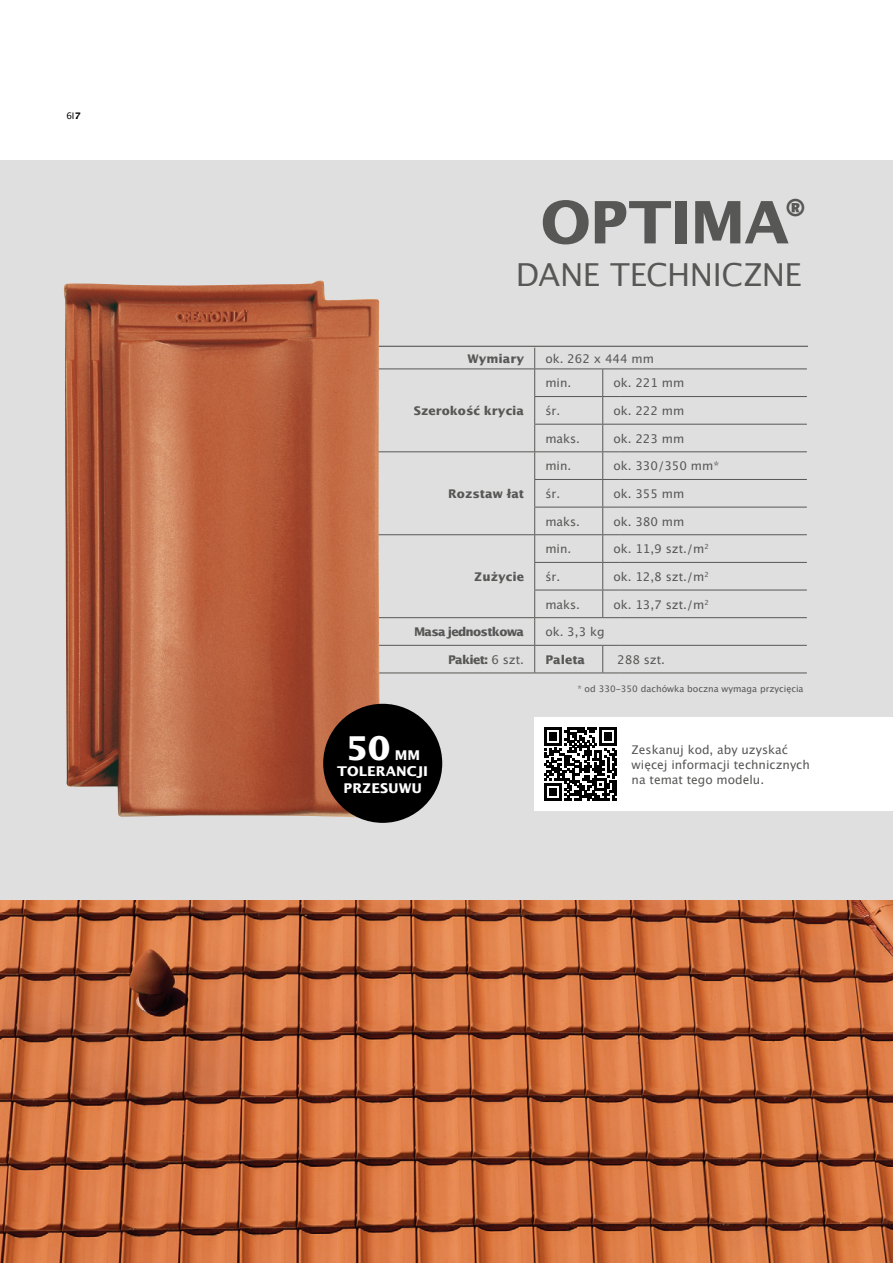
<style>
.page{position:relative;width:893px;height:1263px;background:#fff}
.page>*{position:absolute;margin:0;border:0;box-sizing:border-box;transform-origin:0 0}
.t1{font:700 58.5px "Lucida Sans CE";letter-spacing:-.02em;color:#575756}
.t2{font:700 33px "Lucida San";color:#fff}
.t3{font:31.5px "Lucida Sans CE";letter-spacing:-.01em;color:#575756}
.t4{font:700 13.5px "Lucida San";color:#fff}
.t5{font:12px/15px "Lucida San Rom";color:#575756}
.t6{font:700 12px "Lucida San";color:#575756}
.t7{font:700 12px "Lucida San";letter-spacing:-.06em;color:#575756}
.t8{font:9px "Lucida San Rom";color:#575756}
.t9{font:9px "Lucida Sans CE";color:#000}
.s1{font-weight:700}
.s2{font-family:"Lucida San Rom";font-weight:400}
</style>
<div class="page">
<div style="left:0;top:160px;width:893px;height:1103px;background:#e0dfdf"></div>
<img style="left:0;top:900px;width:893px;height:363px">
<div style="left:534px;top:718px;width:359px;height:93px;background:#fff"></div>
<svg style="left:544px;top:728px;width:73px;height:73px"></svg>
<hr style="left:290px;top:346px;width:518px;height:1px;background:#575756">
<hr style="left:330px;top:368px;width:205px;height:1px;background:#575756">
<hr style="left:621px;top:368px;width:186px;height:1px;background:#575756">
<hr style="left:621px;top:396px;width:186px;height:1px;background:#575756">
<hr style="left:621px;top:424px;width:186px;height:1px;background:#575756">
<hr style="left:330px;top:451px;width:205px;height:1px;background:#575756">
<hr style="left:621px;top:451px;width:186px;height:1px;background:#575756">
<hr style="left:621px;top:479px;width:186px;height:1px;background:#575756">
<hr style="left:621px;top:507px;width:186px;height:1px;background:#575756">
<hr style="left:330px;top:534px;width:205px;height:1px;background:#575756">
<hr style="left:535px;top:368px;width:68px;height:1px;background:#575756">
<hr style="left:534px;top:396px;width:69px;height:1px;background:#575756">
<hr style="left:534px;top:479px;width:69px;height:1px;background:#575756">
<hr style="left:621px;top:534px;width:186px;height:1px;background:#575756">
<hr style="left:534px;top:562px;width:69px;height:1px;background:#575756">
<hr style="left:621px;top:562px;width:186px;height:1px;background:#575756">
<hr style="left:534px;top:424px;width:69px;height:1px;background:#575756">
<hr style="left:534px;top:507px;width:69px;height:1px;background:#575756">
<hr style="left:534px;top:590px;width:69px;height:1px;background:#575756">
<hr style="left:621px;top:590px;width:186px;height:1px;background:#575756">
<hr style="left:535px;top:451px;width:68px;height:1px;background:#575756">
<hr style="left:535px;top:534px;width:68px;height:1px;background:#575756">
<hr style="left:535px;top:617px;width:68px;height:1px;background:#575756">
<svg style="left:602px;top:368px;width:19px;height:250px"></svg>
<hr style="left:621px;top:617px;width:186px;height:1px;background:#575756">
<hr style="left:535px;top:645px;width:68px;height:1px;background:#575756">
<hr style="left:621px;top:645px;width:186px;height:1px;background:#575756">
<hr style="left:330px;top:617px;width:205px;height:1px;background:#575756">
<hr style="left:330px;top:645px;width:205px;height:1px;background:#575756">
<svg style="left:534px;top:348px;width:1px;height:324px"></svg>
<hr style="left:330px;top:672px;width:205px;height:1px;background:#575756">
<hr style="left:535px;top:672px;width:68px;height:1px;background:#575756">
<svg style="left:602px;top:645px;width:19px;height:28px"></svg>
<hr style="left:621px;top:672px;width:186px;height:1px;background:#575756">
<img style="left:64px;top:281px;width:316px;height:536px">
<div style="left:323px;top:704px;width:119px;height:119px;background:#000;border-radius:50%"></div>
<p class="t9" style="left:67px;top:110px;width:16px">6I<span class="s1">7</span></p>
<h1 class="t1" style="left:541px;top:186px;width:268px">OPTIMA<sup>®</sup></h1>
<h3 class="t3" style="left:516px;top:255px;width:287px">DANE TECHNICZNE</h3>
<p class="t6" style="left:467px;top:350px;width:58px">Wymiary</p>
<p class="t5" style="left:545px;top:351px;width:110px">ok. 262 x 444 mm</p>
<p class="t6" style="left:414px;top:403px;width:112px">Szerokość krycia</p>
<p class="t6" style="left:448px;top:486px;width:77px">Rozstaw łat</p>
<p class="t6" style="left:474px;top:569px;width:51px">Zużycie</p>
<p class="t5" style="left:545px;top:376px;width:27px">min.</p>
<p class="t5" style="left:613px;top:376px;width:72px">ok. 221 mm</p>
<p class="t5" style="left:545px;top:403px;width:16px">śr.</p>
<p class="t5" style="left:613px;top:403px;width:72px">ok. 222 mm</p>
<p class="t5" style="left:545px;top:431px;width:36px">maks.</p>
<p class="t5" style="left:613px;top:431px;width:72px">ok. 223 mm</p>
<p class="t5" style="left:545px;top:459px;width:27px">min.</p>
<p class="t5" style="left:613px;top:459px;width:107px">ok. 330/350 mm*</p>
<p class="t5" style="left:545px;top:486px;width:16px">śr.</p>
<p class="t5" style="left:613px;top:486px;width:72px">ok. 355 mm</p>
<p class="t5" style="left:545px;top:514px;width:36px">maks.</p>
<p class="t5" style="left:613px;top:514px;width:72px">ok. 380 mm</p>
<p class="t5" style="left:545px;top:542px;width:27px">min.</p>
<p class="t5" style="left:613px;top:542px;width:97px">ok. 11,9 szt./m<sup>2</sup></p>
<p class="t5" style="left:545px;top:569px;width:16px">śr.</p>
<p class="t5" style="left:613px;top:569px;width:97px">ok. 12,8 szt./m<sup>2</sup></p>
<p class="t5" style="left:545px;top:597px;width:36px">maks.</p>
<p class="t5" style="left:613px;top:597px;width:97px">ok. 13,7 szt./m<sup>2</sup></p>
<p class="t7" style="left:414px;top:624px;width:112px">Masa jednostkowa</p>
<p class="t5" style="left:545px;top:625px;width:61px">ok. 3,3 kg</p>
<p class="t6" style="left:448px;top:651px;width:77px">Pakiet: <span class="s2">6 szt.</span></p>
<p class="t6" style="left:545px;top:651px;width:41px">Paleta</p>
<p class="t5" style="left:617px;top:652px;width:49px">288 szt.</p>
<h2 class="t2" style="left:345px;top:726px;width:47px">50</h2>
<p class="t4" style="left:395px;top:746px;width:27px">MM</p>
<p class="t4" style="left:337px;top:762px;width:92px">TOLERANCJI</p>
<p class="t4" style="left:343px;top:779px;width:80px">PRZESUWU</p>
<p class="t8" style="left:577px;top:683px;width:228px">* od 330-350 dachówka boczna wymaga przycięcia</p>
<p class="t5" style="left:632px;top:743px;width:180px">Zeskanuj kod, aby uzyskać więcej informacji technicznych na temat tego modelu.</p>
</div>
